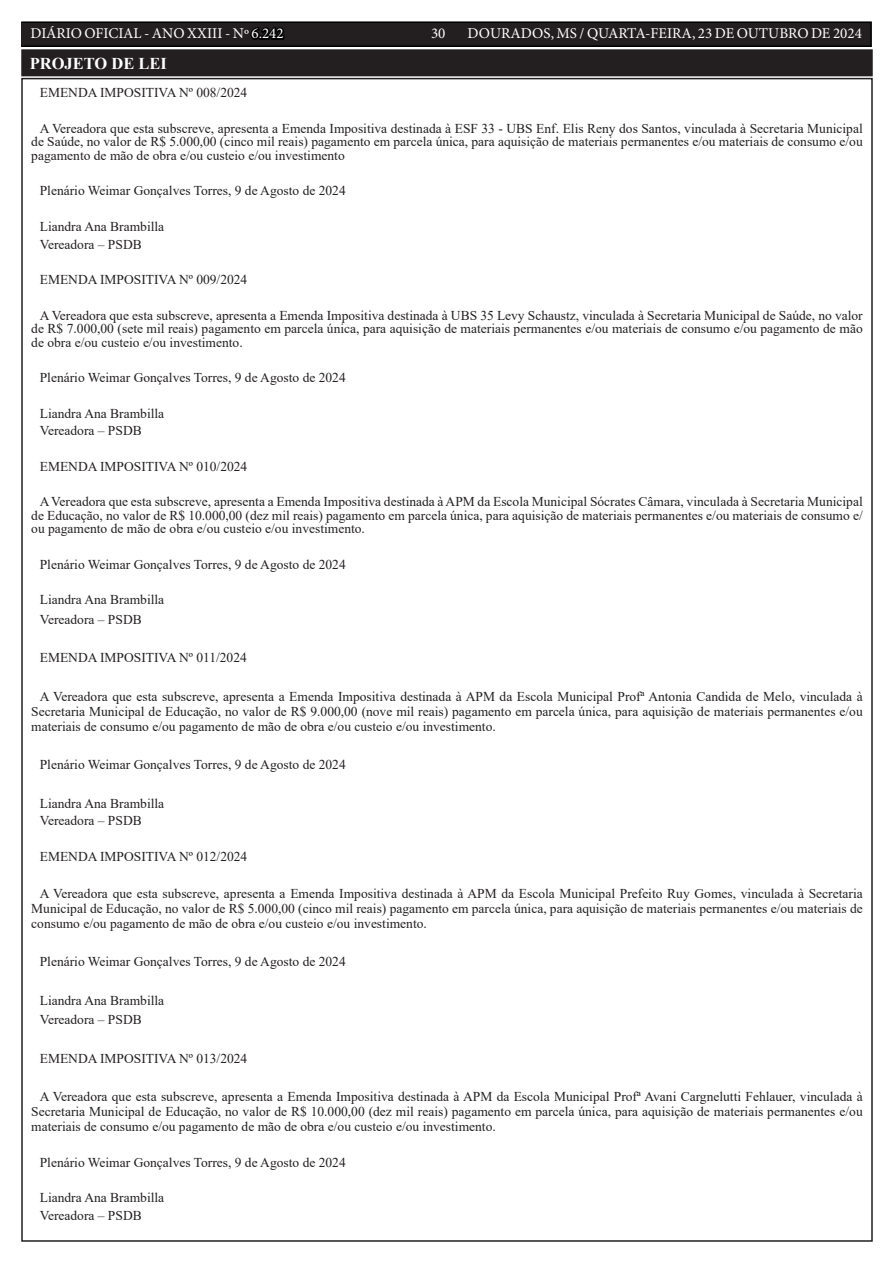
<style>
.page{position:relative;width:893px;height:1263px;background:#fff}
.page>*{position:absolute;margin:0;border:0;box-sizing:border-box;transform-origin:0 0}
.TEXTO{font:700 16.5px "Times New Roman";color:#fff}
.t1{font:15px "Minion Pro";color:#fff}
.TEXTO-2{font:13.5px/13.5px "Times New Roman";color:#231f20;text-align:justify}
.s1{color:#000}
</style>
<div class="page">
<div style="left:21px;top:22px;width:850px;height:24px;background:#231f20"></div>
<div style="left:21px;top:21px;width:851px;height:26px;border:2px solid #000"></div>
<div style="left:23px;top:51px;width:848px;height:23px;background:#231f20"></div>
<div style="left:21px;top:49px;width:852px;height:27px;border:4px solid #231f20"></div>
<p class="t1" style="left:31px;top:24px;width:255px">DIÁRIO OFICIAL - ANO XXIII - Nº <span class="s1">6.242</span></p>
<p class="t1" style="left:431px;top:24px;width:16px">30</p>
<p class="t1" style="left:468px;top:24px;width:396px">DOURADOS, MS / QUARTA-FEIRA, 23 DE OUTUBRO DE 2024</p>
<p class="TEXTO" style="left:30px;top:52px;width:139px">PROJETO DE LEI</p>
<p class="TEXTO-2" style="left:40px;top:86px;width:209px">EMENDA IMPOSITIVA Nº 008/2024</p>
<p class="TEXTO-2" style="left:31px;top:121px;width:833px;text-indent:9px">A Vereadora que esta subscreve, apresenta a Emenda Impositiva destinada à ESF 33 - UBS Enf. Elis Reny dos Santos, vinculada à Secretaria Municipal de Saúde, no valor de R$ 5.000,00 (cinco mil reais) pagamento em parcela única, para aquisição de materiais permanentes e/ou materiais de consumo e/ou pagamento de mão de obra e/ou custeio e/ou investimento</p>
<p class="TEXTO-2" style="left:40px;top:184px;width:308px">Plenário Weimar Gonçalves Torres, 9 de Agosto de 2024</p>
<p class="TEXTO-2" style="left:40px;top:219px;width:126px">Liandra Ana Brambilla</p>
<p class="TEXTO-2" style="left:40px;top:237px;width:103px">Vereadora – PSDB</p>
<p class="TEXTO-2" style="left:40px;top:272px;width:209px">EMENDA IMPOSITIVA Nº 009/2024</p>
<p class="TEXTO-2" style="left:31px;top:308px;width:833px;text-indent:9px">A Vereadora que esta subscreve, apresenta a Emenda Impositiva destinada à UBS 35 Levy Schaustz, vinculada à Secretaria Municipal de Saúde, no valor de R$ 7.000,00 (sete mil reais) pagamento em parcela única, para aquisição de materiais permanentes e/ou materiais de consumo e/ou pagamento de mão de obra e/ou custeio e/ou investimento.</p>
<p class="TEXTO-2" style="left:40px;top:370px;width:308px">Plenário Weimar Gonçalves Torres, 9 de Agosto de 2024</p>
<p class="TEXTO-2" style="left:40px;top:406px;width:126px">Liandra Ana Brambilla</p>
<p class="TEXTO-2" style="left:40px;top:424px;width:103px">Vereadora – PSDB</p>
<p class="TEXTO-2" style="left:40px;top:459px;width:209px">EMENDA IMPOSITIVA Nº 010/2024</p>
<p class="TEXTO-2" style="left:31px;top:495px;width:833px;text-indent:9px">A Vereadora que esta subscreve, apresenta a Emenda Impositiva destinada à APM da Escola Municipal Sócrates Câmara, vinculada à Secretaria Municipal de Educação, no valor de R$ 10.000,00 (dez mil reais) pagamento em parcela única, para aquisição de materiais permanentes e/ou materiais de consumo e/ ou pagamento de mão de obra e/ou custeio e/ou investimento.</p>
<p class="TEXTO-2" style="left:40px;top:557px;width:308px">Plenário Weimar Gonçalves Torres, 9 de Agosto de 2024</p>
<p class="TEXTO-2" style="left:40px;top:593px;width:126px">Liandra Ana Brambilla</p>
<p class="TEXTO-2" style="left:40px;top:612px;width:103px">Vereadora – PSDB</p>
<p class="TEXTO-2" style="left:40px;top:650px;width:209px">EMENDA IMPOSITIVA Nº 011/2024</p>
<p class="TEXTO-2" style="left:31px;top:688px;width:833px;line-height:15px;text-indent:9px">A Vereadora que esta subscreve, apresenta a Emenda Impositiva destinada à APM da Escola Municipal Profª Antonia Candida de Melo, vinculada à Secretaria Municipal de Educação, no valor de R$ 9.000,00 (nove mil reais) pagamento em parcela única, para aquisição de materiais permanentes e/ou materiais de consumo e/ou pagamento de mão de obra e/ou custeio e/ou investimento.</p>
<p class="TEXTO-2" style="left:40px;top:757px;width:308px">Plenário Weimar Gonçalves Torres, 9 de Agosto de 2024</p>
<p class="TEXTO-2" style="left:40px;top:796px;width:126px">Liandra Ana Brambilla</p>
<p class="TEXTO-2" style="left:40px;top:814px;width:103px">Vereadora – PSDB</p>
<p class="TEXTO-2" style="left:40px;top:849px;width:209px">EMENDA IMPOSITIVA Nº 012/2024</p>
<p class="TEXTO-2" style="left:31px;top:885px;width:833px;line-height:15px;text-indent:9px">A Vereadora que esta subscreve, apresenta a Emenda Impositiva destinada à APM da Escola Municipal Prefeito Ruy Gomes, vinculada à Secretaria Municipal de Educação, no valor de R$ 5.000,00 (cinco mil reais) pagamento em parcela única, para aquisição de materiais permanentes e/ou materiais de consumo e/ou pagamento de mão de obra e/ou custeio e/ou investimento.</p>
<p class="TEXTO-2" style="left:40px;top:955px;width:308px">Plenário Weimar Gonçalves Torres, 9 de Agosto de 2024</p>
<p class="TEXTO-2" style="left:40px;top:993px;width:126px">Liandra Ana Brambilla</p>
<p class="TEXTO-2" style="left:40px;top:1012px;width:103px">Vereadora – PSDB</p>
<p class="TEXTO-2" style="left:40px;top:1051px;width:209px">EMENDA IMPOSITIVA Nº 013/2024</p>
<p class="TEXTO-2" style="left:31px;top:1089px;width:833px;line-height:15px;text-indent:9px">A Vereadora que esta subscreve, apresenta a Emenda Impositiva destinada à APM da Escola Municipal Profª Avani Cargnelutti Fehlauer, vinculada à Secretaria Municipal de Educação, no valor de R$ 10.000,00 (dez mil reais) pagamento em parcela única, para aquisição de materiais permanentes e/ou materiais de consumo e/ou pagamento de mão de obra e/ou custeio e/ou investimento.</p>
<p class="TEXTO-2" style="left:40px;top:1155px;width:308px">Plenário Weimar Gonçalves Torres, 9 de Agosto de 2024</p>
<p class="TEXTO-2" style="left:40px;top:1190px;width:126px">Liandra Ana Brambilla</p>
<p class="TEXTO-2" style="left:40px;top:1208px;width:103px">Vereadora – PSDB</p>
</div>
